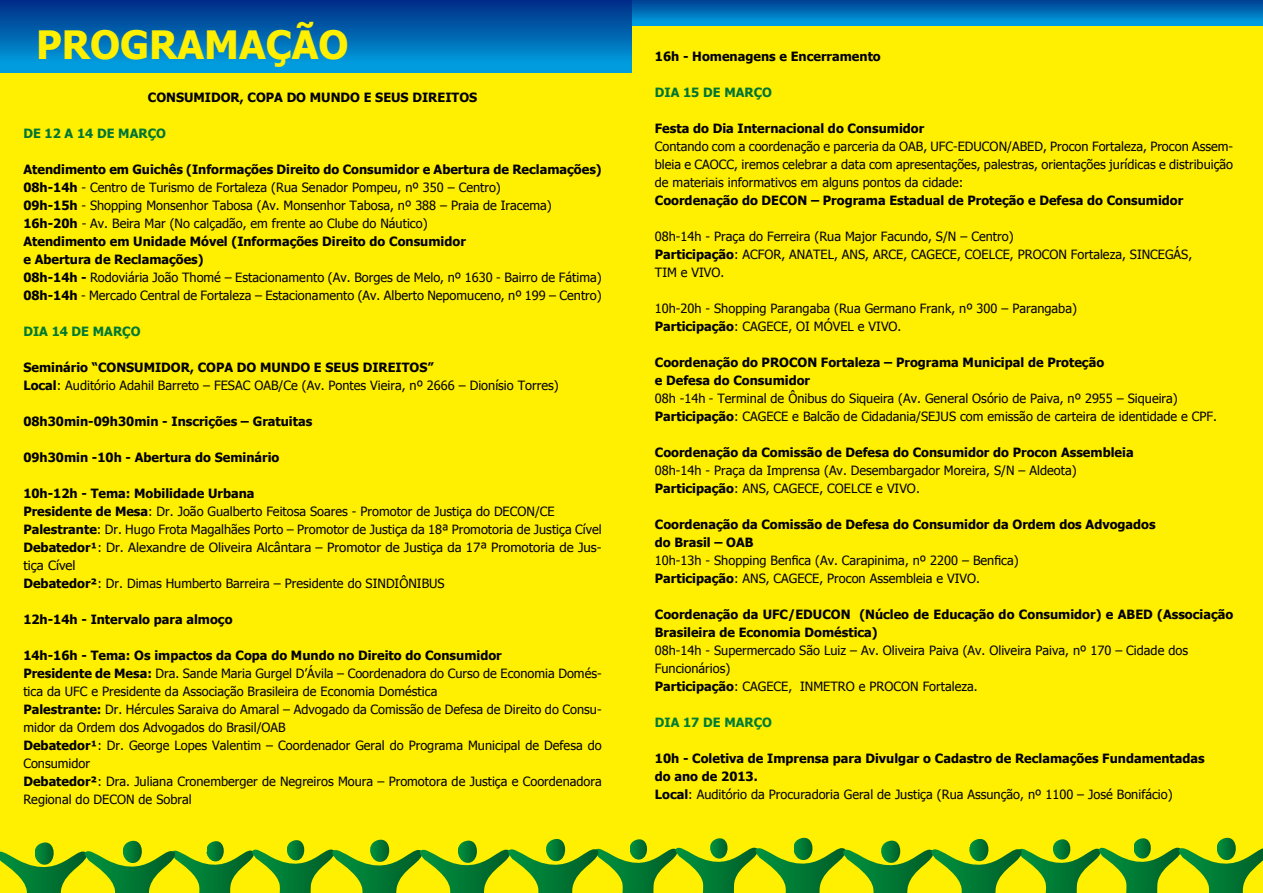
<style>
.page{position:relative;width:1263px;height:893px;background:#fff}
.page>*{position:absolute;margin:0;border:0;box-sizing:border-box;transform-origin:0 0}
.t1{font:700 39px "Tahoma";color:#ffef00}
.t2{font:12.75px/18px "Tahoma";color:#000}
.t3{font:700 12.75px/18px "Tahoma";color:#000}
.t4{font:700 12.75px "Tahoma";color:#007533}
.t5{font:700 12.75px "Tahoma";color:#007935}
.t6{font:700 12.75px "Tahoma";color:#007c36}
.s1{font-weight:700}
.s2{font-weight:400}
</style>
<div class="page">
<div style="left:0;top:26px;width:1263px;height:812px;background:#ffef00"></div>
<svg style="left:0;top:838px;width:1263px;height:55px"></svg>
<div style="left:0;top:0;width:1263px;height:26px;background:linear-gradient(to bottom,#003f91,#00a2e3)"></div>
<div style="left:0;top:0;width:631px;height:72px;background:linear-gradient(to bottom,#002c84,#00a5e3)"></div>
<h1 class="t1" style="left:36px;top:17px;width:314px">PROGRAMAÇÃO</h1>
<p class="t3" style="left:148px;top:88px;width:331px">CONSUMIDOR, COPA DO MUNDO E SEUS DIREITOS</p>
<p class="t4" style="left:23px;top:124px;width:117px">De 12 a 14 de Março</p>
<p class="t2" style="left:23px;top:160px;width:580px"><span class="s1">Atendimento em Guichês (Informações Direito do Consumidor e Abertura de Reclamações)<br>08h-14h</span> - Centro de Turismo de Fortaleza (Rua Senador Pompeu, nº 350 – Centro)<br><span class="s1">09h-15h</span> - Shopping Monsenhor Tabosa (Av. Monsenhor Tabosa, nº 388 – Praia de Iracema)<br><span class="s1">16h-20h</span> - Av. Beira Mar (No calçadão, em frente ao Clube do Náutico)<br><span class="s1">Atendimento em Unidade Móvel (Informações Direito do Consumidor<br>e Abertura de Reclamações)<br>08h-14h -</span> Rodoviária João Thomé – Estacionamento (Av. Borges de Melo, nº 1630 - Bairro de Fátima)<br><span class="s1">08h-14h</span> - Mercado Central de Fortaleza – Estacionamento (Av. Alberto Nepomuceno, nº 199 – Centro)</p>
<p class="t5" style="left:23px;top:322px;width:91px">Dia 14 de Março</p>
<p class="t2" style="left:23px;top:358px;width:537px"><span class="s1">Seminário “CONSUMIDOR, COPA DO MUNDO E SEUS DIREITOS”<br>Local</span>: Auditório Adahil Barreto – FESAC OAB/Ce (Av. Pontes Vieira, nº 2666 – Dionísio Torres)</p>
<p class="t3" style="left:23px;top:412px;width:290px">08h30min-09h30min - Inscrições – Gratuitas</p>
<p class="t3" style="left:23px;top:448px;width:258px">09h30min -10h - Abertura do Seminário</p>
<p class="t2" style="left:23px;top:484px;width:580px"><span class="s1">10h-12h - Tema: Mobilidade Urbana<br>Presidente de Mesa</span>: Dr. João Gualberto Feitosa Soares - Promotor de Justiça do DECON/CE <span class="s1">Palestrante</span>: Dr. Hugo Frota Magalhães Porto – Promotor de Justiça da 18ª Promotoria de Justiça Cível <span class="s1">Debatedor¹</span>: Dr. Alexandre de Oliveira Alcântara – Promotor de Justiça da 17ª Promotoria de Jus&shy;tiça Cível<br><span class="s1">Debatedor²</span>: Dr. Dimas Humberto Barreira – Presidente do SINDIÔNIBUS</p>
<p class="t3" style="left:23px;top:610px;width:211px">12h-14h - Intervalo para almoço</p>
<p class="t2" style="left:23px;top:646px;width:580px"><span class="s1">14h-16h - Tema: Os impactos da Copa do Mundo no Direito do Consumidor<br>Presidente de Mesa:</span> Dra. Sande Maria Gurgel D’Ávila – Coordenadora do Curso de Economia Domés&shy;tica da UFC e Presidente da Associação Brasileira de Economia Doméstica<br><span class="s1">Palestrante:</span> Dr. Hércules Saraiva do Amaral – Advogado da Comissão de Defesa de Direito do Consu&shy;midor da Ordem dos Advogados do Brasil/OAB<br><span class="s1">Debatedor¹</span>: Dr. George Lopes Valentim – Coordenador Geral do Programa Municipal de Defesa do Consumidor<br><span class="s1">Debatedor²</span>: Dra. Juliana Cronemberger de Negreiros Moura – Promotora de Justiça e Coordenadora Regional do DECON de Sobral</p>
<p class="t3" style="left:655px;top:46px;width:227px">16h - Homenagens e Encerramento</p>
<p class="t4" style="left:655px;top:83px;width:91px">Dia 15 de Março</p>
<p class="t3" style="left:655px;top:118px;width:271px">Festa do Dia Internacional do Consumidor</p>
<p class="t2" style="left:655px;top:137px;width:580px;text-align:justify">Contando com a coordenação e parceria da OAB, UFC-EDUCON/ABED, Procon Fortaleza, Procon Assem&shy;bleia e CAOCC, iremos celebrar a data com apresentações, palestras, orientações jurídicas e distribuição de materiais informativos em alguns pontos da cidade:</p>
<p class="t3" style="left:655px;top:190px;width:530px">Coordenação do DECON – Programa Estadual de Proteção e Defesa do Consumidor</p>
<p class="t2" style="left:655px;top:227px;width:539px">08h-14h - Praça do Ferreira (Rua Major Facundo, S/N – Centro)<br><span class="s1">Participação</span>: ACFOR, ANATEL, ANS, ARCE, CAGECE, COELCE, PROCON Fortaleza, SINCEGÁS,<br>TIM e VIVO.</p>
<p class="t2" style="left:655px;top:299px;width:424px">10h-20h - Shopping Parangaba (Rua Germano Frank, nº 300 – Parangaba)<br><span class="s1">Participação</span>: CAGECE, OI MÓVEL e VIVO.</p>
<p class="t3" style="left:655px;top:352px;width:451px">Coordenação do PROCON Fortaleza – Programa Municipal de Proteção e Defesa do Consumidor</p>
<p class="t2" style="left:655px;top:389px;width:564px">08h -14h - Terminal de Ônibus do Siqueira (Av. General Osório de Paiva, nº 2955 – Siqueira)<br><span class="s1">Participação</span>: CAGECE e Balcão de Cidadania/SEJUS com emissão de carteira de identidade e CPF.</p>
<p class="t3" style="left:655px;top:442px;width:480px">Coordenação da Comissão de Defesa do Consumidor do Procon Assembleia</p>
<p class="t2" style="left:655px;top:461px;width:423px">08h-14h - Praça da Imprensa (Av. Desembargador Moreira, S/N – Aldeota)<br><span class="s1">Participação</span>: ANS, CAGECE, COELCE e VIVO.</p>
<p class="t3" style="left:655px;top:514px;width:502px">Coordenação da Comissão de Defesa do Consumidor da Ordem dos Advogados do Brasil – OAB</p>
<p class="t2" style="left:655px;top:551px;width:365px">10h-13h - Shopping Benfica (Av. Carapinima, nº 2200 – Benfica)<br><span class="s1">Participação</span>: ANS, CAGECE, Procon Assembleia e VIVO.</p>
<p class="t3" style="left:655px;top:604px;width:580px">Coordenação da UFC/EDUCON (Núcleo de Educação do Consumidor) e ABED (Associação<br>Brasileira de Economia Doméstica)</p>
<p class="t2" style="left:655px;top:641px;width:535px">08h-14h - Supermercado São Luiz – Av. Oliveira Paiva (Av. Oliveira Paiva, nº 170 – Cidade dos<br>Funcionários)<br><span class="s1">Participação</span>: CAGECE, INMETRO e PROCON Fortaleza.</p>
<p class="t6" style="left:655px;top:713px;width:91px">Dia 17 de Março</p>
<p class="t3" style="left:655px;top:748px;width:551px">10h - Coletiva de Imprensa para Divulgar o Cadastro de Reclamações Fundamentadas do ano de 2013.<br>Local<span class="s2">: Auditório da Procuradoria Geral de Justiça (Rua Assunção, nº 1100 – José Bonifácio)</span></p>
</div>
